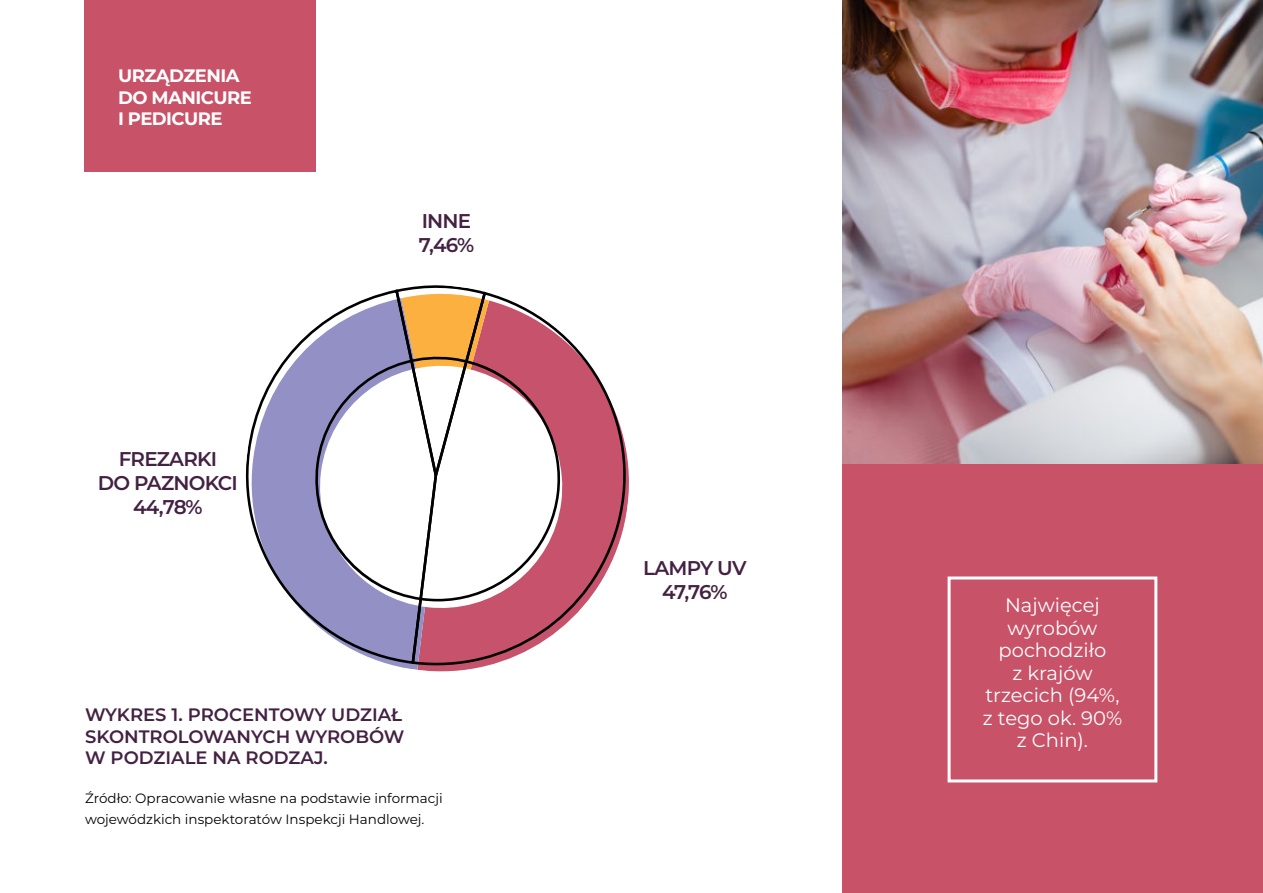
<style>
.page{position:relative;width:1263px;height:893px;background:#fff}
.page>*{position:absolute;margin:0;border:0;box-sizing:border-box;transform-origin:0 0}
.t1{font:600 19.95px/23.9px "Montserrat";letter-spacing:-.04em;color:#432142;text-align:center}
.t2{font:19.5px/22.5px "Montserrat";color:#fff;text-align:center}
.t3{font:600 18px/21.6px "Montserrat";color:#432142}
.t4{font:700 18px/21.6px "Montserrat";letter-spacing:-.03em;color:#fff}
.t5{font:13.5px/21px "Montserrat";color:#000}
</style>
<div class="page">
<svg style="left:410px;top:293px;width:219px;height:379px"></svg>
<svg style="left:406px;top:285px;width:83px;height:64px;background:#db9f57"></svg>
<svg style="left:245px;top:288px;width:194px;height:377px"></svg>
<svg style="left:311px;top:349px;width:249px;height:252px"></svg>
<div style="left:842px;top:1px;width:421px;height:892px;background:#c85268"></div>
<img style="left:842px;top:1px;width:421px;height:462px">
<div style="left:947px;top:576px;width:210px;height:206px;border:3px solid #fff"></div>
<div style="left:85px;top:0;width:231px;height:171px;background:#c85268"></div>
<h3 class="t4" style="left:118px;top:64px;width:135px">URZĄDZENIA<br>DO MANICURE<br>I PEDICURE</h3>
<h1 class="t1" style="left:98px;top:446px;width:141px">FREZARKI<br>DO PAZNOKCI<br>44,78%</h1>
<h1 class="t1" style="left:419px;top:208px;width:57px;text-align:left">INNE<br>7,46%</h1>
<h3 class="t3" style="left:85px;top:703px;width:321px">WYKRES 1. PROCENTOWY UDZIAŁ<br>SKONTROLOWANYCH WYROBÓW<br>W PODZIALE NA RODZAJ.</h3>
<p class="t5" style="left:85px;top:788px;width:359px">Źródło: Opracowanie własne na podstawie informacji wojewódzkich inspektoratów Inspekcji Handlowej.</p>
<h1 class="t1" style="left:643px;top:555px;width:105px">LAMPY UV<br>47,76%</h1>
<h2 class="t2" style="left:983px;top:593px;width:141px">Najwięcej wyrobów pochodziło<br>z krajów trzecich (94%, z tego ok. 90% z Chin).</h2>
</div>
